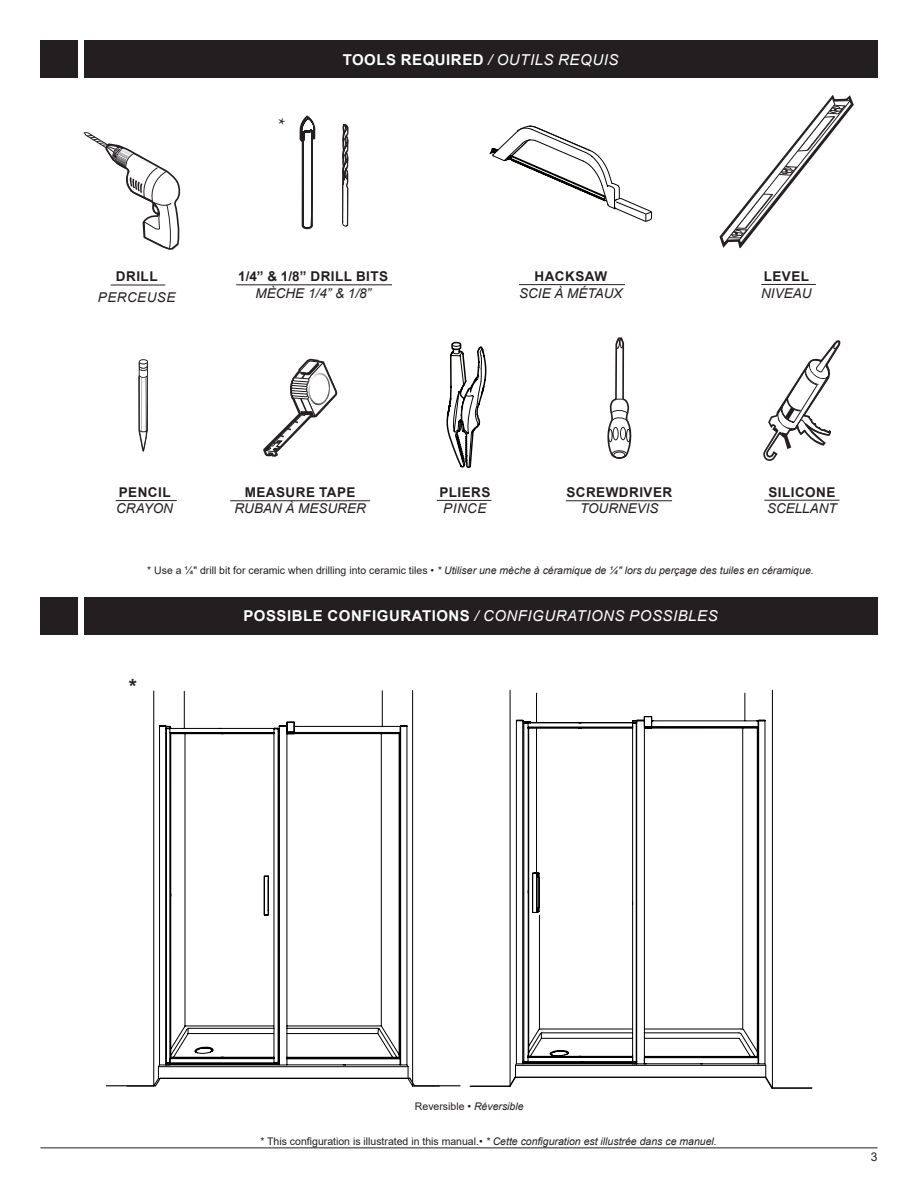
<style>
.page{position:relative;width:918px;height:1188px;background:#fff}
.page>*{position:absolute;margin:0;border:0;box-sizing:border-box;transform-origin:0 0}
.t1{font:700 21px "Arial";color:#231f20}
.t2{font:19.35px "Minion Pro";color:#231f20}
.t3{font:italic 15px "Arial";letter-spacing:.035em;color:#fff}
.t4{font:700 15px "Arial";letter-spacing:.035em;color:#fff}
.t5{font:700 13.5px "Arial";letter-spacing:.035em;color:#231f20}
.Tools_English{font:italic 13.5px "Arial";color:#231f20}
.Tools_English-2{font:italic 13.5px/21px "Arial";letter-spacing:.035em;color:#231f20;text-align:center}
.t6{font:12px "Arial";color:#231f20}
.FOOTER_TEXT{font:italic 10.5px "Arial";color:#231f20}
.s1{font-weight:700;font-style:normal}
.s2{font-weight:400;font-style:italic}
.s3{font-style:normal}
</style>
<div class="page">
<hr style="left:40px;top:1148px;width:838px;height:1px;background:#231f20">
<div style="left:84px;top:40px;width:794px;height:38px;background:#231f20"></div>
<div style="left:84px;top:597px;width:794px;height:38px;background:#231f20"></div>
<div style="left:40px;top:40px;width:38px;height:38px;background:#231f20"></div>
<div style="left:40px;top:597px;width:38px;height:38px;background:#231f20"></div>
<svg style="left:263px;top:359px;width:74px;height:97px"></svg>
<svg style="left:84px;top:132px;width:97px;height:118px"></svg>
<svg style="left:763px;top:340px;width:78px;height:121px"></svg>
<svg style="left:138px;top:359px;width:10px;height:93px"></svg>
<svg style="left:719px;top:95px;width:135px;height:154px"></svg>
<svg style="left:299px;top:115px;width:50px;height:115px"></svg>
<svg style="left:443px;top:125px;width:209px;height:376px"></svg>
<hr style="left:111px;top:285px;width:54px;height:1px;background:#231f20">
<hr style="left:236px;top:285px;width:156px;height:1px;background:#231f20">
<hr style="left:519px;top:284px;width:106px;height:1px;background:#231f20">
<hr style="left:761px;top:284px;width:55px;height:1px;background:#231f20">
<hr style="left:116px;top:500px;width:61px;height:1px;background:#231f20">
<hr style="left:230px;top:501px;width:140px;height:1px;background:#231f20">
<hr style="left:437px;top:500px;width:54px;height:1px;background:#231f20">
<hr style="left:566px;top:501px;width:106px;height:1px;background:#231f20">
<hr style="left:764px;top:500px;width:75px;height:1px;background:#231f20">
<svg style="left:153px;top:724px;width:261px;height:353px"></svg>
<svg style="left:105px;top:1077px;width:356px;height:10px"></svg>
<hr style="left:772px;top:690px;width:1px;height:398px;background:#000">
<hr style="left:510px;top:690px;width:1px;height:396px;background:#000">
<svg style="left:509px;top:693px;width:304px;height:395px"></svg>
<svg style="left:515px;top:719px;width:251px;height:357px"></svg>
<svg style="left:469px;top:1076px;width:343px;height:13px"></svg>
<p class="Tools_English-2" style="left:98px;top:266px;width:79px"><span class="s1">DRILL<br></span>PERCEUSE</p>
<h2 class="t2" style="left:278px;top:112px;width:10px">*</h2>
<h3 class="t4" style="left:343px;top:49px;width:277px">TOOLS REQUIRED <span class="s2">/ OUTILS REQUIS</span></h3>
<p class="t5" style="left:238px;top:267px;width:152px">1/4” &amp; 1/8” DRILL BITS</p>
<p class="Tools_English" style="left:256px;top:284px;width:117px">MÈCHE 1/4” &amp; 1/8”</p>
<p class="t5" style="left:535px;top:267px;width:74px">HACKSAW</p>
<p class="Tools_English" style="left:519px;top:284px;width:105px">SCIE À MÉTAUX</p>
<p class="t5" style="left:119px;top:483px;width:53px">PENCIL</p>
<p class="Tools_English" style="left:116px;top:500px;width:58px">CRAYON</p>
<p class="t5" style="left:245px;top:483px;width:112px">MEASURE TAPE</p>
<p class="Tools_English" style="left:235px;top:500px;width:133px">RUBAN À MESURER</p>
<p class="t5" style="left:439px;top:483px;width:53px">PLIERS</p>
<p class="Tools_English" style="left:443px;top:500px;width:45px">PINCE</p>
<p class="t5" style="left:566px;top:483px;width:107px">SCREWDRIVER</p>
<p class="Tools_English" style="left:580px;top:500px;width:80px">TOURNEVIS</p>
<p class="t5" style="left:764px;top:267px;width:47px">LEVEL</p>
<p class="Tools_English" style="left:761px;top:284px;width:52px">NIVEAU</p>
<p class="t5" style="left:768px;top:483px;width:69px">SILICONE</p>
<p class="Tools_English" style="left:767px;top:500px;width:71px">SCELLANT</p>
<p class="FOOTER_TEXT" style="left:147px;top:564px;width:668px"><span class="s3">* Use a ¼" drill bit for ceramic when drilling into ceramic tiles</span> • * Utiliser une mèche à céramique de ¼" lors du perçage des tuiles en céramique.</p>
<p class="t1" style="left:129px;top:671px;width:10px">*</p>
<h3 class="t3" style="left:243px;top:606px;width:476px"><span class="s1">POSSIBLE CONFIGURATIONS</span> / CONFIGURATIONS POSSIBLES</h3>
<p class="FOOTER_TEXT" style="left:415px;top:1099px;width:110px"><span class="s3">Reversible</span> • Réversible</p>
<p class="FOOTER_TEXT" style="left:260px;top:1135px;width:458px"><span class="s3">* This configuration is illustrated in this manual.</span>• * Cette configuration est illustrée dans ce manuel.</p>
<p class="t6" style="left:871px;top:1149px;width:8px">3</p>
</div>
